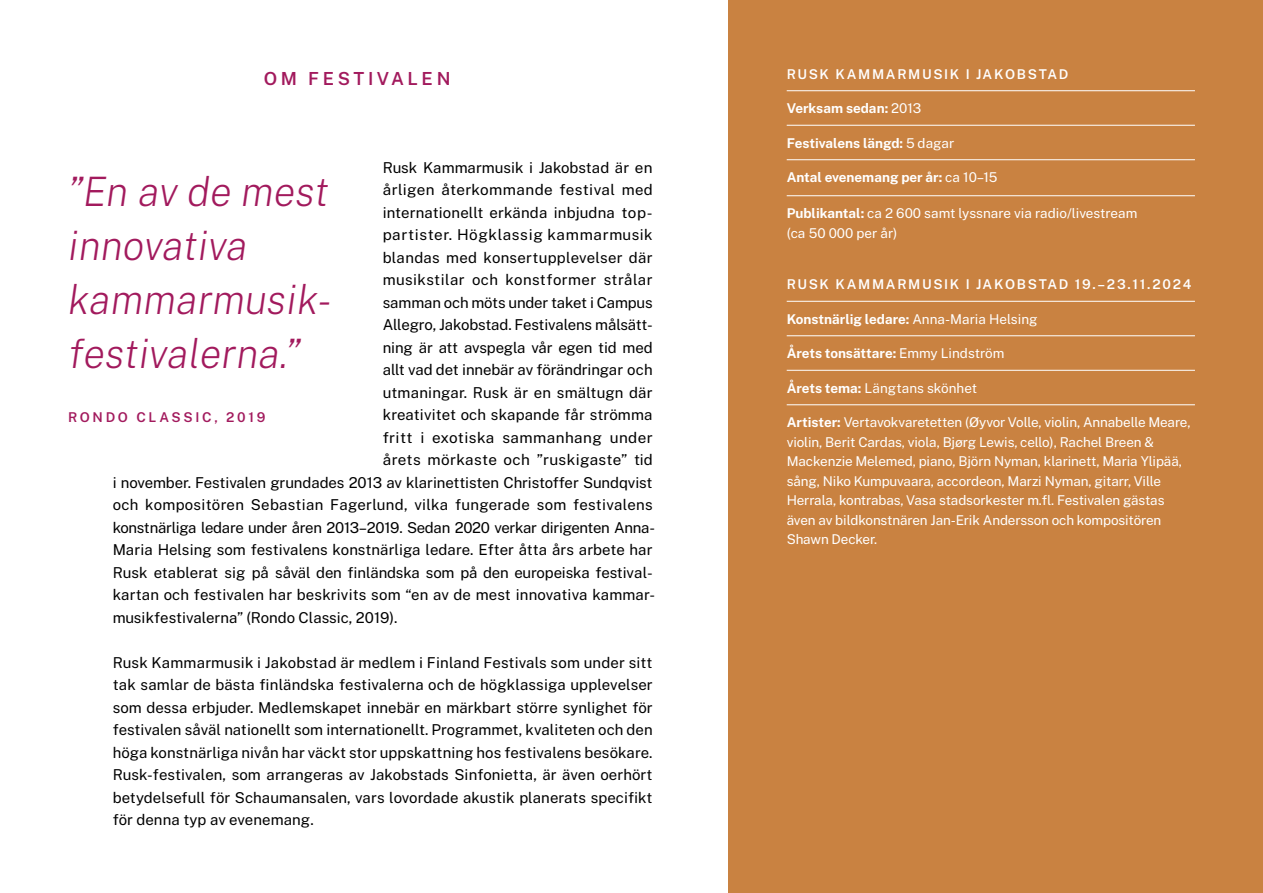
<style>
.page{position:relative;width:1263px;height:893px;background:#fff}
.page>*{position:absolute;margin:0;border:0;box-sizing:border-box;transform-origin:0 0}
.t1{font:italic 200 40.5px/54px "Public Sans";color:#a21a5d}
.t2{font:600 18px "Public Sans";letter-spacing:.2em;color:#a21a5d}
.t3{font:15px/22.5px "Public Sans";color:#000;text-align:justify}
.t4{font:15px "Public Sans";letter-spacing:.02em;color:#000}
.t5{font:15px "Public Sans";letter-spacing:-.02em;color:#000}
.t6{font:15px "Public Sans";letter-spacing:.025em;color:#000}
.t7{font:15px "Public Sans";letter-spacing:.03em;color:#000}
.t8{font:15px "Public Sans";letter-spacing:.04em;color:#000}
.t9{font:13.5px/19.5px "Public Sans";letter-spacing:-.01em;color:#fff}
.t10{font:700 13.5px "Public Sans";color:#fff}
.t11{font:600 13.5px "Public Sans";letter-spacing:.125em;color:#fff}
.t12{font:600 13.5px "Public Sans";letter-spacing:.2em;color:#a21a5d}
.s1{font-weight:400}
.s2{font-weight:700}
</style>
<div class="page">
<div style="left:729px;top:0;width:534px;height:893px;background:#c98241"></div>
<hr style="left:787px;top:301px;width:408px;height:1px;background:#fff">
<hr style="left:787px;top:335px;width:408px;height:1px;background:#fff">
<hr style="left:787px;top:370px;width:408px;height:1px;background:#fff">
<hr style="left:787px;top:404px;width:408px;height:1px;background:#fff">
<hr style="left:787px;top:90px;width:408px;height:1px;background:#fff">
<hr style="left:787px;top:125px;width:408px;height:1px;background:#fff">
<hr style="left:787px;top:159px;width:408px;height:1px;background:#fff">
<hr style="left:787px;top:195px;width:408px;height:1px;background:#fff">
<p class="t2" style="left:264px;top:70px;width:188px">OM FESTIVALEN</p>
<p class="t3" style="left:383px;top:156px;width:272px">Rusk Kammarmusik i Jakobstad är en</p>
<p class="t6" style="left:383px;top:183px;width:272px">årligen återkommande festival med</p>
<p class="t3" style="left:383px;top:201px;width:271px">internationellt erkända inbjudna top-</p>
<p class="t8" style="left:383px;top:228px;width:271px">partister. Högklassig kammarmusik</p>
<p class="t4" style="left:383px;top:250px;width:271px">blandas med konsertupplevelser där</p>
<p class="t7" style="left:383px;top:273px;width:271px">musikstilar och konstformer strålar</p>
<p class="t3" style="left:383px;top:291px;width:271px">samman och möts under taket i Campus</p>
<p class="t3" style="left:383px;top:314px;width:271px">Allegro, Jakobstad. Festivalens målsätt-</p>
<p class="t3" style="left:383px;top:336px;width:271px">ning är att avspegla vår egen tid med</p>
<p class="t3" style="left:383px;top:359px;width:271px">allt vad det innebär av förändringar och</p>
<p class="t3" style="left:383px;top:381px;width:271px">utmaningar. Rusk är en smältugn där</p>
<p class="t3" style="left:383px;top:404px;width:271px">kreativitet och skapande får strömma</p>
<p class="t6" style="left:383px;top:430px;width:271px">fritt i exotiska sammanhang under</p>
<p class="t4" style="left:383px;top:453px;width:271px">årets mörkaste och ”ruskigaste” tid</p>
<p class="t3" style="left:113px;top:471px;width:541px">i november. Festivalen grundades 2013 av klarinettisten Christoffer Sundqvist</p>
<p class="t4" style="left:113px;top:498px;width:541px">och kompositören Sebastian Fagerlund, vilka fungerade som festivalens</p>
<p class="t5" style="left:113px;top:520px;width:544px">konstnärliga ledare under åren 2013–2019. Sedan 2020 verkar dirigenten Anna-</p>
<p class="t3" style="left:113px;top:539px;width:541px">Maria Helsing som festivalens konstnärliga ledare. Efter åtta års arbete har</p>
<p class="t3" style="left:113px;top:560px;width:541px">Rusk etablerat sig på såväl den finländska som på den europeiska festival-</p>
<p class="t3" style="left:113px;top:584px;width:544px">kartan och festivalen har beskrivits som “en av de mest innovativa kammar-</p>
<p class="t3" style="left:113px;top:605px;width:286px">musikfestivalerna” (Rondo Classic, 2019).</p>
<p class="t3" style="left:113px;top:651px;width:541px">Rusk Kammarmusik i Jakobstad är medlem i Finland Festivals som under sitt tak samlar de bästa finländska festivalerna och de högklassiga upplevelser som dessa erbjuder. Medlemskapet innebär en märkbart större synlighet för festivalen såväl nationellt som internationellt. Programmet, kvaliteten och den höga konstnärliga nivån har väckt stor uppskattning hos festivalens besökare.<br>Rusk-festivalen, som arrangeras av Jakobstads Sinfonietta, är även oerhört betydelsefull för Schaumansalen, vars lovordade akustik planerats specifikt för denna typ av evenemang.</p>
<h1 class="t1" style="left:68px;top:166px;width:265px">”En av de mest innovativa kammarmusik&shy;festivalerna.”</h1>
<p class="t12" style="left:68px;top:411px;width:199px">RONDO CLASSIC, 2019</p>
<p class="t11" style="left:787px;top:68px;width:283px">RUSK KAMMARMUSIK I JAKOBSTAD</p>
<p class="t10" style="left:787px;top:102px;width:136px">Verksam sedan: <span class="s1">2013</span></p>
<p class="t10" style="left:787px;top:137px;width:169px">Festivalens längd: <span class="s1">5 dagar</span></p>
<p class="t10" style="left:787px;top:171px;width:212px">Antal evenemang per år: <span class="s1">ca 10–15</span></p>
<p class="t9" style="left:787px;top:203px;width:352px"><span class="s2">Publikantal:</span> ca 2 600 samt lyssnare via radio/livestream (ca 50 000 per år)</p>
<p class="t11" style="left:787px;top:278px;width:406px">RUSK KAMMARMUSIK I JAKOBSTAD 19.–23.11.2024</p>
<p class="t10" style="left:787px;top:313px;width:252px">Konstnärlig ledare: <span class="s1">Anna-Maria Helsing</span></p>
<p class="t10" style="left:787px;top:347px;width:219px">Årets tonsättare: <span class="s1">Emmy Lindström</span></p>
<p class="t9" style="left:787px;top:379px;width:192px"><span class="s2">Årets tema:</span> Längtans skönhet</p>
<p class="t9" style="left:787px;top:413px;width:405px"><span class="s2">Artister:</span> Vertavokvaretetten (Øyvor Volle, violin, Annabelle Meare, violin, Berit Cardas, viola, Bjørg Lewis, cello), Rachel Breen &amp; Mackenzie Melemed, piano, Björn Nyman, klarinett, Maria Ylipää, sång, Niko Kumpuvaara, accordeon, Marzi Nyman, gitarr, Ville Herrala, kontrabas, Vasa stadsorkester m.fl. Festivalen gästas även av bildkonstnären Jan-Erik Andersson och kompositören Shawn Decker.</p>
</div>
